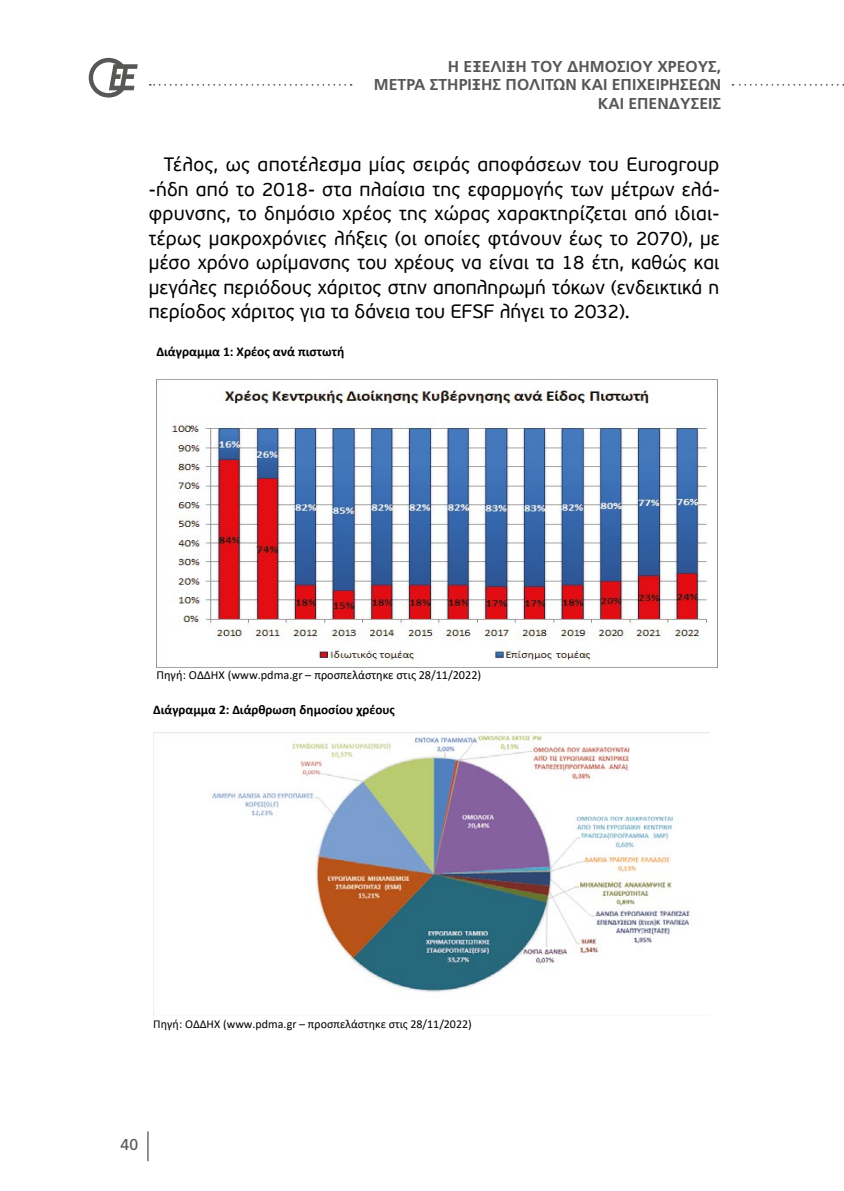
<style>
.page{position:relative;width:844px;height:1191px;background:#fff}
.page>*{position:absolute;margin:0;border:0;box-sizing:border-box;transform-origin:0 0}
.t1{font:19.25px/24.5px "PF Beau Sans Pro";color:#000;text-align:justify}
.t2{font:700 15.75px/18.4px "PF Catalog";color:#575756;text-align:right}
.t3{font:15.75px "PF Catalog";color:#575756}
.t4{font:700 13.47px "Calibri";color:#000}
.t5{font:700 13.12px "Calibri";color:#000}
.t6{font:12.25px "Calibri";letter-spacing:-.005em;color:#000}
.t7{font:12.08px "Calibri";color:#000}
</style>
<div class="page">
<hr style="left:147px;top:1131px;width:1px;height:30px;background:#575756">
<svg style="left:732px;top:84px;width:111px;height:2px"></svg>
<svg style="left:150px;top:84px;width:201px;height:2px"></svg>
<svg style="left:89px;top:58px;width:49px;height:40px"></svg>
<img style="left:156px;top:379px;width:561px;height:288px">
<img style="left:153px;top:732px;width:556px;height:284px">
<p class="t2" style="left:374px;top:57px;width:349px">Η ΕΞΈΛΙΞΗ ΤΟΥ ΔΗ ΜΌΣΙΟΥ ΧΡΈΟΥΣ,<br>ΜΈΤΡΑ ΣΤΉΡΙΞΗΣ ΠΟΛΙΤΏΝ ΚΑΙ ΕΠΙΧΕΙΡΉΣΕΩΝ<br>ΚΑΙ ΕΠΕΝΔΎΣΕΙΣ</p>
<p class="t1" style="left:149px;top:153px;width:572px;text-indent:15px">Τέλος, ως αποτέλεσμα μίας σειράς αποφάσεων του Eurogroup -ήδη από το 2018- στα πλαίσια της εφαρμογής των μέτρων ελά&shy;φρυνσης, το δημόσιο χρέος της χώρας χαρακτηρίζεται από ιδιαι&shy;τέρως μακροχρόνιες λήξεις (οι οποίες φτάνουν έως το 2070), με μέσο χρόνο ωρίμανσης του χρέους να είναι τα 18 έτη, καθώς και μεγάλες περιόδους χάριτος στην αποπληρωμή τόκων (ενδεικτικά η περίοδος χάριτος για τα δάνεια του EFSF λήγει το 2032).</p>
<p class="t4" style="left:156px;top:342px;width:189px">Διάγραμμα 1: Χρέος ανά πιστωτή</p>
<p class="t6" style="left:156px;top:666px;width:326px">Πηγή: ΟΔΔΗΧ (www.pdma.gr – προσπελάστηκε στις 28/11/2022)</p>
<p class="t5" style="left:153px;top:701px;width:243px">Διάγραμμα 2: Διάρθρωση δημοσίου χρέους</p>
<p class="t7" style="left:153px;top:1015px;width:320px">Πηγή: ΟΔΔΗΧ (www.pdma.gr – προσπελάστηκε στις 28/11/2022)</p>
<p class="t3" style="left:120px;top:1135px;width:19px">40</p>
</div>
